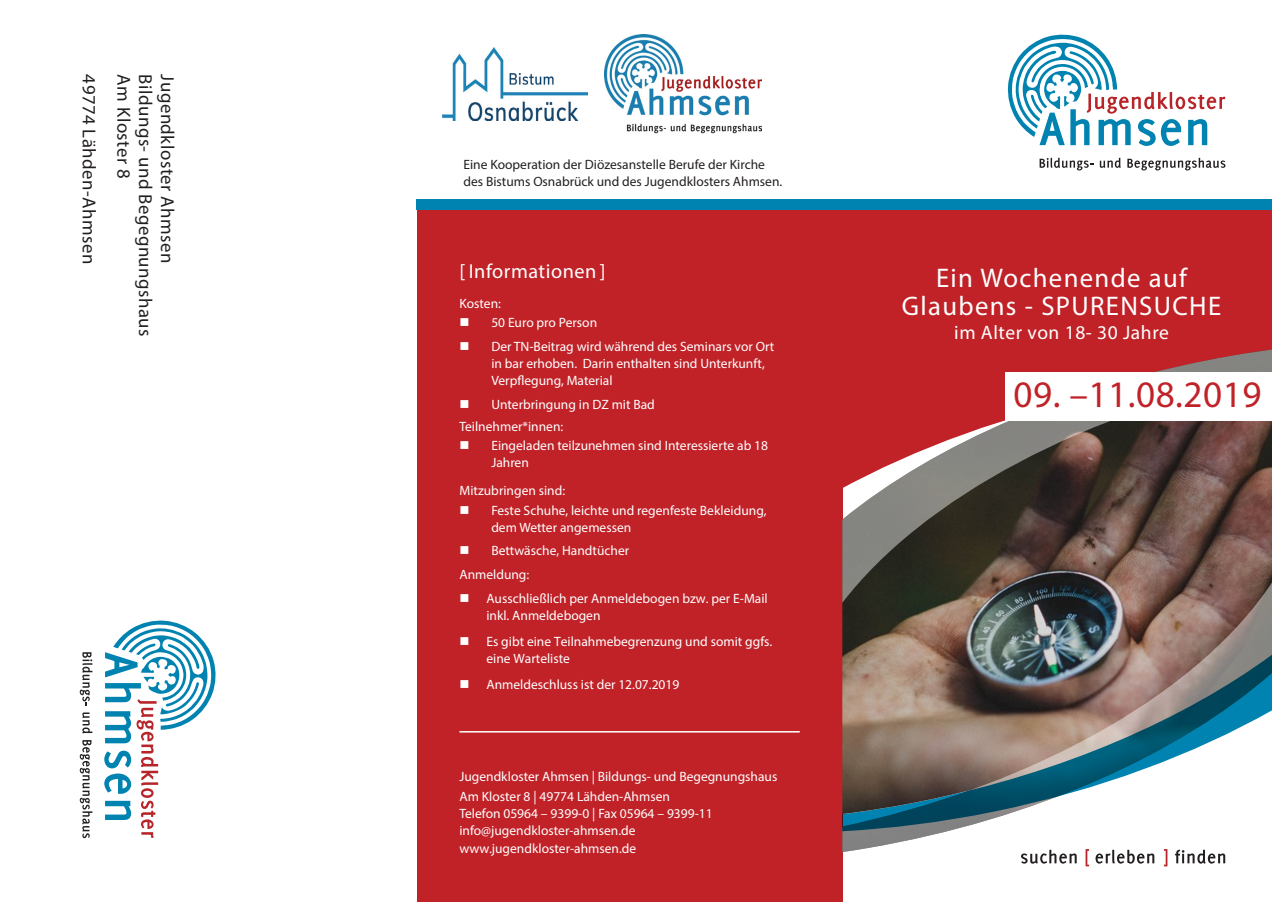
<style>
.page{position:relative;width:1272px;height:902px;background:#fff}
.page>*{position:absolute;margin:0;border:0;box-sizing:border-box;transform-origin:0 0}
.t1{font:37.5px "Myriad Pro";letter-spacing:.015em;color:#c02228}
.Untertitel{font:27px "Myriad Pro";letter-spacing:.05em;color:#fff}
.Zwischenüberschrift{font:20.25px "Myriad Pro";letter-spacing:.025em;color:#fff}
.Untertitel-2{font:19.5px "Myriad Pro";letter-spacing:.03em;color:#fff}
.t2{font:18.75px "Myriad Pro";letter-spacing:.025em;color:#231f20}
.Copytext__negativ{font:13.5px/17.2px "Myriad Pro";color:#fff}
.t3{font:13.5px/17.2px "Myriad Pro";color:#231f20}
.Fließtext__Kategorie{font:13.5px "Myriad Pro";color:#fff}
.Aufzählung____negati{font:13.5px "Myriad Pro";color:#fff}
</style>
<div class="page">
<div style="left:842px;top:210px;width:429px;height:138px;background:#c02228"></div>
<div style="left:417px;top:205px;width:425px;height:696px;background:#c02228"></div>
<hr style="left:459px;top:731px;width:340px;height:1px;background:#fff">
<div style="left:417px;top:199px;width:854px;height:11px;background:#0083b0"></div>
<svg style="left:1021px;top:852px;width:55px;height:11px"></svg>
<svg style="left:1085px;top:852px;width:4px;height:14px"></svg>
<svg style="left:1095px;top:852px;width:59px;height:11px"></svg>
<svg style="left:1164px;top:852px;width:3px;height:14px"></svg>
<svg style="left:1175px;top:852px;width:50px;height:11px"></svg>
<svg style="left:1007px;top:34px;width:218px;height:112px"></svg>
<svg style="left:1039px;top:158px;width:54px;height:12px"></svg>
<svg style="left:1099px;top:158px;width:21px;height:10px"></svg>
<svg style="left:1127px;top:158px;width:98px;height:12px"></svg>
<svg style="left:104px;top:620px;width:112px;height:217px"></svg>
<svg style="left:80px;top:652px;width:12px;height:53px"></svg>
<svg style="left:82px;top:712px;width:10px;height:21px"></svg>
<svg style="left:80px;top:740px;width:12px;height:98px"></svg>
<img style="left:842px;top:602px;width:429px;height:250px">
<svg style="left:842px;top:348px;width:429px;height:254px;background:#76443f"></svg>
<svg style="left:842px;top:654px;width:429px;height:177px"></svg>
<svg style="left:842px;top:373px;width:429px;height:169px;background:#794b48"></svg>
<img style="left:442px;top:47px;width:145px;height:74px">
<img style="left:604px;top:35px;width:157px;height:98px">
<div style="left:1005px;top:372px;width:266px;height:49px;background:#fff"></div>
<p class="t2" style="left:101px;top:74px;width:191px;rotate:90deg">49774 Lähden-Ahmsen</p>
<p class="t2" style="left:135px;top:74px;width:105px;rotate:90deg">Am Kloster 8</p>
<p class="t2" style="left:157px;top:74px;width:263px;rotate:90deg">Bildungs- und Begegnungshaus</p>
<p class="t2" style="left:179px;top:74px;width:190px;rotate:90deg">Jugendkloster Ahmsen</p>
<p class="t3" style="left:463px;top:155px;width:320px">Eine Kooperation der Diözesanstelle Berufe der Kirche des Bistums Osnabrück und des Jugendklosters Ahmsen.</p>
<p class="Zwischenüberschrift" style="left:459px;top:258px;width:148px">[ Informationen]</p>
<p class="Fließtext__Kategorie" style="left:459px;top:295px;width:43px">Kosten:</p>
<p class="Copytext__negativ" style="left:459px;top:314px;width:139px">■ 50 Euro pro Person</p>
<p class="Copytext__negativ" style="left:491px;top:337px;width:284px;text-indent:-32px">■ Der TN-Beitrag wird während des Seminars vor Ort in bar erhoben. Darin enthalten sind Unterkunft,<br>Verpflegung, Material</p>
<p class="Copytext__negativ" style="left:459px;top:395px;width:197px">■ Unterbringung in DZ mit Bad</p>
<p class="Fließtext__Kategorie" style="left:459px;top:417px;width:105px">Teilnehmer*innen:</p>
<p class="Copytext__negativ" style="left:491px;top:436px;width:278px;text-indent:-32px">■ Eingeladen teilzunehmen sind Interessierte ab 18<br>Jahren</p>
<p class="Fließtext__Kategorie" style="left:459px;top:482px;width:107px">Mitzubringen sind:</p>
<p class="Copytext__negativ" style="left:491px;top:501px;width:276px;text-indent:-32px">■ Feste Schuhe, leichte und regenfeste Bekleidung, dem Wetter angemessen</p>
<p class="Copytext__negativ" style="left:459px;top:542px;width:171px">■ Bettwäsche, Handtücher</p>
<p class="Aufzählung____negati" style="left:459px;top:566px;width:71px">Anmeldung:</p>
<p class="Copytext__negativ" style="left:486px;top:589px;width:283px;text-indent:-27px">■ Ausschließlich per Anmeldebogen bzw. per E-Mail inkl. Anmeldebogen</p>
<p class="Copytext__negativ" style="left:486px;top:632px;width:287px;text-indent:-27px">■ Es gibt eine Teilnahmebegrenzung und somit ggfs. eine Warteliste</p>
<p class="Copytext__negativ" style="left:459px;top:675px;width:221px">■ Anmeldeschluss ist der 12.07.2019</p>
<p class="Fließtext__Kategorie" style="left:459px;top:768px;width:319px">Jugendkloster Ahmsen | Bildungs- und Begegnungshaus</p>
<p class="Copytext__negativ" style="left:459px;top:787px;width:255px">Am Kloster 8 | 49774 Lähden-Ahmsen Telefon 05964 – 9399-0 | Fax 05964 – 9399-11 info@jugendkloster-ahmsen.de www.jugendkloster-ahmsen.de</p>
<p class="Untertitel" style="left:936px;top:261px;width:252px">Ein Wochenende auf</p>
<p class="Untertitel" style="left:901px;top:290px;width:321px">Glaubens - SPURENSUCHE</p>
<p class="Untertitel-2" style="left:954px;top:321px;width:216px">im Alter von 18- 30 Jahre</p>
<p class="t1" style="left:1013px;top:371px;width:249px">09. –11.08.2019</p>
</div>
